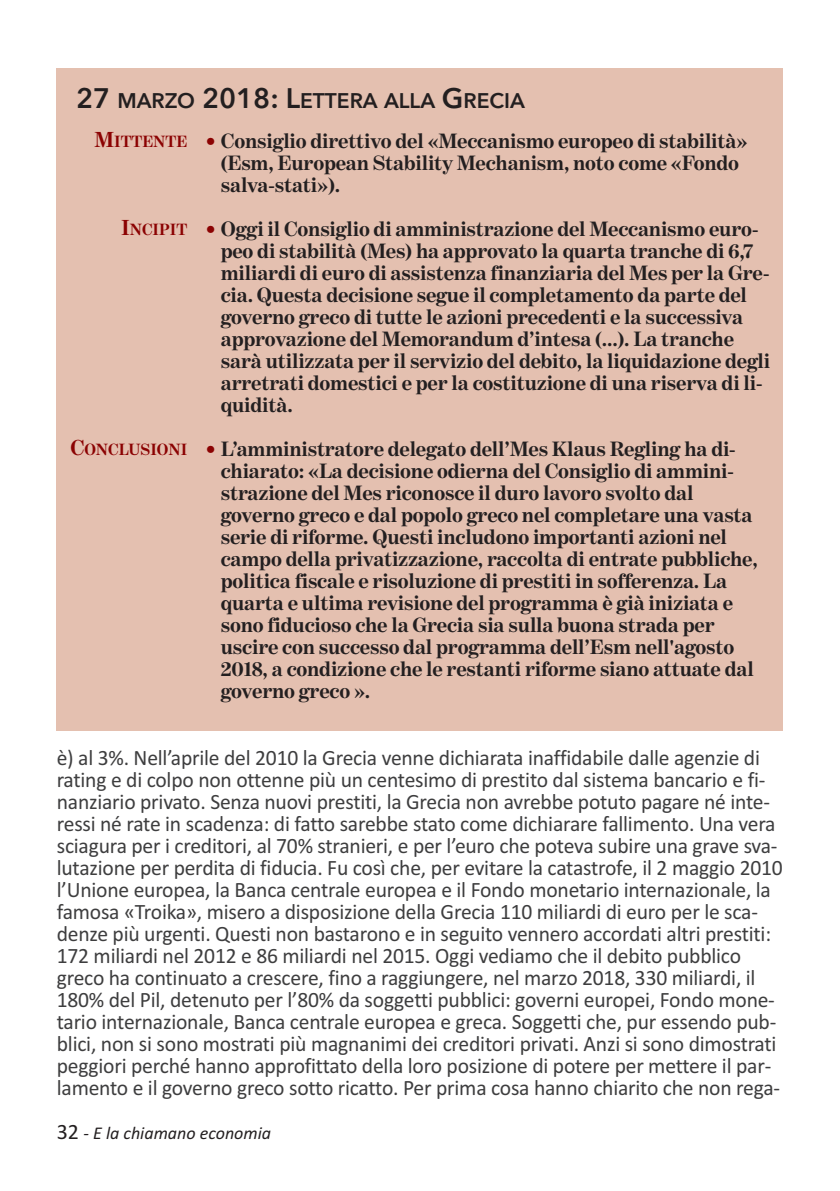
<style>
.page{position:relative;width:840px;height:1191px;background:#fff}
.page>*{position:absolute;margin:0;border:0;box-sizing:border-box;transform-origin:0 0}
.t1{font:22px/22px "Calibri";letter-spacing:-.01em;color:#3e3e3f}
.t2{font:700 21px/22px "Benton Modern One";letter-spacing:-.01em;color:#231f20}
.t3{font:600 21px "Avenir Next LT Pro";color:#231f20}
.t4{font:italic 18px "Calibri";color:#231f20}
.t5{font:700 16.4px "Benton Modern One";color:#8b0202}
.s1{font-size:28px}
.s2{font-family:"Consolas";font-weight:400;font-size:24px;color:#8b0202}
.s3{font-size:22px}
.s4{font-style:normal;font-size:22px}
</style>
<div class="page">
<div style="left:57px;top:68px;width:725px;height:662px;background:#e4c0b0"></div>
<p class="t3" style="left:76px;top:94px;width:450px"><span class="s1">27</span> MARZO <span class="s1">2018: L</span>ETTERA ALLA <span class="s1">G</span>RECIA</p>
<p class="t2" style="left:221px;top:129px;width:528px;text-indent:-17px"><span class="s2">•</span> Consiglio direttivo del «Meccanismo europeo di stabilità» (Esm, European Stability Mechanism, noto come «Fondo salva-stati»).</p>
<p class="t2" style="left:221px;top:217px;width:550px;text-indent:-17px"><span class="s2">•</span> Oggi il Consiglio di amministrazione del Meccanismo euro&shy;peo di stabilità (Mes) ha approvato la quarta tranche di 6,7 miliardi di euro di assistenza finanziaria del Mes per la Gre&shy;cia. Questa decisione segue il completamento da parte del governo greco di tutte le azioni precedenti e la successiva approvazione del Memorandum d’intesa (...). La tranche sarà utilizzata per il servizio del debito, la liquidazione degli arretrati domestici e per la costituzione di una riserva di li&shy;quidità.</p>
<p class="t2" style="left:221px;top:437px;width:538px;text-indent:-17px"><span class="s2">•</span> L’amministratore delegato dell’Mes Klaus Regling ha di&shy;chiarato: «La decisione odierna del Consiglio di ammini&shy;strazione del Mes riconosce il duro lavoro svolto dal governo greco e dal popolo greco nel completare una vasta serie di riforme. Questi includono importanti azioni nel campo della privatizzazione, raccolta di entrate pubbliche, politica fiscale e risoluzione di prestiti in sofferenza. La quarta e ultima revisione del programma è già iniziata e sono fiducioso che la Grecia sia sulla buona strada per uscire con successo dal programma dell’Esm nell'agosto 2018, a condizione che le restanti riforme siano attuate dal governo greco ».</p>
<p class="t5" style="left:94px;top:132px;width:94px"><span class="s3">M</span>ITTENTE</p>
<p class="t5" style="left:121px;top:220px;width:68px"><span class="s3">I</span>NCIPIT</p>
<p class="t5" style="left:70px;top:440px;width:118px"><span class="s3">C</span>ONCLUSIONI</p>
<p class="t1" style="left:57px;top:746px;width:727px">è) al 3%. nell’aprile del 2010 la Grecia venne dichiarata inaffidabile dalle agenzie di rating e di colpo non ottenne più un centesimo di prestito dal sistema bancario e fi&shy;nanziario privato. senza nuovi prestiti, la Grecia non avrebbe potuto pagare né inte&shy;ressi né rate in scadenza: di fatto sarebbe stato come dichiarare fallimento. una vera sciagura per i creditori, al 70% stranieri, e per l’euro che poteva subire una grave sva&shy;lutazione per perdita di fiducia. Fu così che, per evitare la catastrofe, il 2 maggio 2010 l’unione europea, la Banca centrale europea e il Fondo monetario internazionale, la famosa «Troika», misero a disposizione della Grecia 110 miliardi di euro per le sca&shy;denze più urgenti. Questi non bastarono e in seguito vennero accordati altri prestiti:<br>172 miliardi nel 2012 e 86 miliardi nel 2015. oggi vediamo che il debito pubblico greco ha continuato a crescere, fino a raggiungere, nel marzo 2018, 330 miliardi, il 180% del Pil, detenuto per l’80% da soggetti pubblici: governi europei, Fondo mone&shy;tario internazionale, Banca centrale europea e greca. soggetti che, pur essendo pub&shy;blici, non si sono mostrati più magnanimi dei creditori privati. Anzi si sono dimostrati peggiori perché hanno approfittato della loro posizione di potere per mettere il par&shy;lamento e il governo greco sotto ricatto. Per prima cosa hanno chiarito che non rega-</p>
<p class="t4" style="left:57px;top:1122px;width:216px"><span class="s4">32</span> - E la chiamano economia</p>
</div>
